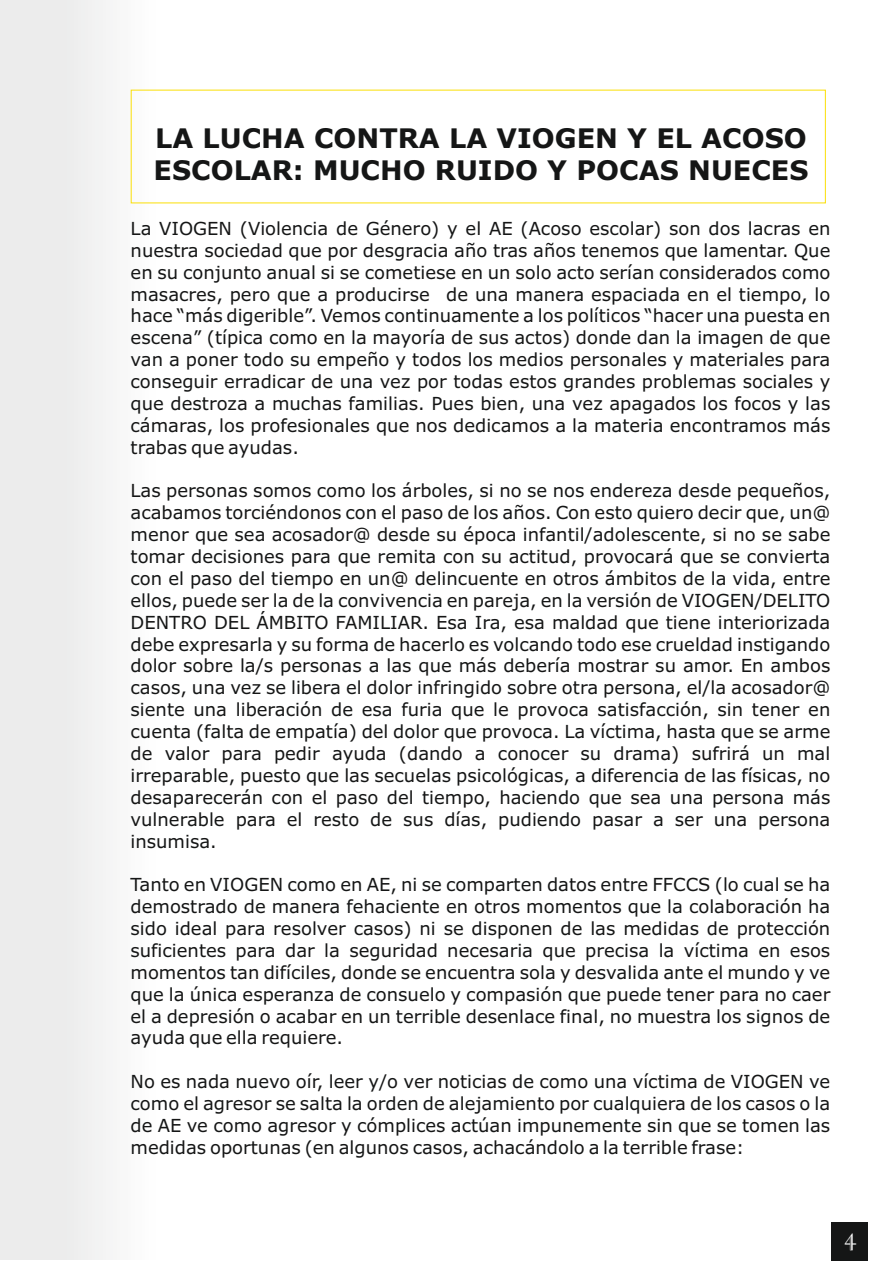
<style>
.page{position:relative;width:893px;height:1263px;background:#fff}
.page>*{position:absolute;margin:0;border:0;box-sizing:border-box;transform-origin:0 0}
.t1{font:700 27px/32.8px "Verdana";color:#151616}
.t2{font:23.55px "Imprint MT Shadow";color:#fff}
.t3{font:18px/21.9px "Verdana";color:#151616;text-align:justify}
</style>
<div class="page">
<div style="left:0;top:1px;width:228px;height:1258px;background:#f6f6f6"></div>
<div style="left:831px;top:1222px;width:37px;height:39px;background:#151616"></div>
<h1 class="t1" style="left:154px;top:124px;width:656px">LA LUCHA CONTRA LA VIOGEN Y EL ACOSO<br>ESCOLAR: MUCHO RUIDO Y POCAS NUECES</h1>
<p class="t3" style="left:131px;top:219px;width:701px">La VIOGEN (Violencia de Género) y el AE (Acoso escolar) son dos lacras en nuestra sociedad que por desgracia año tras años tenemos que lamentar. Que en su conjunto anual si se cometiese en un solo acto serían considerados como masacres, pero que a producirse de una manera espaciada en el tiempo, lo hace “más digerible”. Vemos continuamente a los políticos “hacer una puesta en escena” (típica como en la mayoría de sus actos) donde dan la imagen de que van a poner todo su empeño y todos los medios personales y materiales para conseguir erradicar de una vez por todas estos grandes problemas sociales y que destroza a muchas familias. Pues bien, una vez apagados los focos y las cámaras, los profesionales que nos dedicamos a la materia encontramos más trabas que ayudas.</p>
<p class="t3" style="left:131px;top:481px;width:701px">Las personas somos como los árboles, si no se nos endereza desde pequeños, acabamos torciéndonos con el paso de los años. Con esto quiero decir que, un@ menor que sea acosador@ desde su época infantil/adolescente, si no se sabe tomar decisiones para que remita con su actitud, provocará que se convierta con el paso del tiempo en un@ delincuente en otros ámbitos de la vida, entre ellos, puede ser la de la convivencia en pareja, en la versión de VIOGEN/DELITO DENTRO DEL ÁMBITO FAMILIAR. Esa Ira, esa maldad que tiene interiorizada debe expresarla y su forma de hacerlo es volcando todo ese crueldad instigando dolor sobre la/s personas a las que más debería mostrar su amor. En ambos casos, una vez se libera el dolor infringido sobre otra persona, el/la acosador@ siente una liberación de esa furia que le provoca satisfacción, sin tener en cuenta (falta de empatía) del dolor que provoca. La víctima, hasta que se arme de valor para pedir ayuda (dando a conocer su drama) sufrirá un mal irreparable, puesto que las secuelas psicológicas, a diferencia de las físicas, no desaparecerán con el paso del tiempo, haciendo que sea una persona más vulnerable para el resto de sus días, pudiendo pasar a ser una persona insumisa.</p>
<p class="t3" style="left:131px;top:875px;width:701px">Tanto en VIOGEN como en AE, ni se comparten datos entre FFCCS (lo cual se ha demostrado de manera fehaciente en otros momentos que la colaboración ha sido ideal para resolver casos) ni se disponen de las medidas de protección suficientes para dar la seguridad necesaria que precisa la víctima en esos momentos tan difíciles, donde se encuentra sola y desvalida ante el mundo y ve que la única esperanza de consuelo y compasión que puede tener para no caer el a depresión o acabar en un terrible desenlace final, no muestra los signos de ayuda que ella requiere.</p>
<p class="t3" style="left:131px;top:1072px;width:701px">No es nada nuevo oír, leer y/o ver noticias de como una víctima de VIOGEN ve como el agresor se salta la orden de alejamiento por cualquiera de los casos o la de AE ve como agresor y cómplices actúan impunemente sin que se tomen las medidas oportunas (en algunos casos, achacándolo a la terrible frase:</p>
<h2 class="t2" style="left:844px;top:1233px;width:14px">4</h2>
</div>
